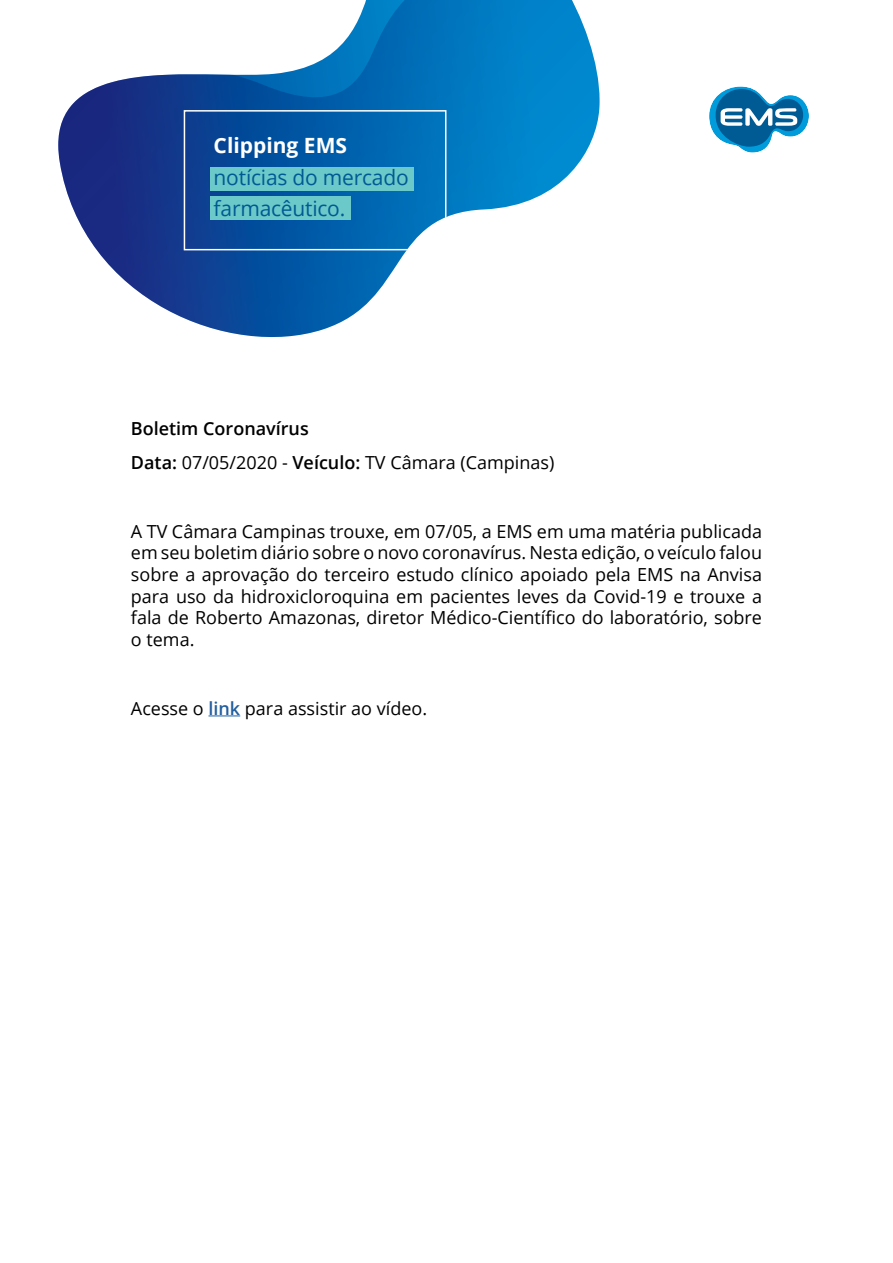
<style>
.page{position:relative;width:893px;height:1263px;background:#fff}
.page>*{position:absolute;margin:0;border:0;box-sizing:border-box;transform-origin:0 0}
.t1{font:21px/31.5px "Open Sans";letter-spacing:-.01em;color:#005a93}
.t2{font:700 21px "Open Sans";color:#fff}
.t3{font:18px/21.6px "Open Sans";color:#000;text-align:justify}
.t4{font:600 18px/34.3px "Open Sans";color:#000}
.s1{font-weight:400}
.s2{font-weight:600;color:#215e9e}
</style>
<div class="page">
<svg style="left:58px;top:0;width:542px;height:338px"></svg>
<hr style="left:208px;top:715px;width:32px;height:1px;background:#215e9e">
<div style="left:184px;top:110px;width:262px;height:140px;border:2px solid #fff"></div>
<div style="left:210px;top:196px;width:140px;height:23px;background:#6cc9c9"></div>
<div style="left:210px;top:167px;width:203px;height:23px;background:#6cc9c9"></div>
<svg style="left:709px;top:86px;width:100px;height:67px"></svg>
<p class="t2" style="left:214px;top:131px;width:135px">Clipping EMS</p>
<p class="t1" style="left:214px;top:161px;width:197px">notícias do mercado farmacêutico.</p>
<p class="t4" style="left:131px;top:411px;width:425px">Boletim Coronavírus<br>Data: <span class="s1">07/05/2020 -</span> Veículo: <span class="s1">TV Câmara (Campinas)</span></p>
<p class="t3" style="left:131px;top:520px;width:633px">A TV Câmara Campinas trouxe, em 07/05, a EMS em uma matéria publicada em seu boletim diário sobre o novo coronavírus. Nesta edição, o veículo falou sobre a aprovação do terceiro estudo clínico apoiado pela EMS na Anvisa para uso da hidroxicloroquina em pacientes leves da Covid-19 e trouxe a fala de Roberto Amazonas, diretor Médico-Científico do laboratório, sobre o tema.</p>
<p class="t3" style="left:131px;top:697px;width:298px">Acesse o <span class="s2">link</span> para assistir ao vídeo.</p>
</div>
